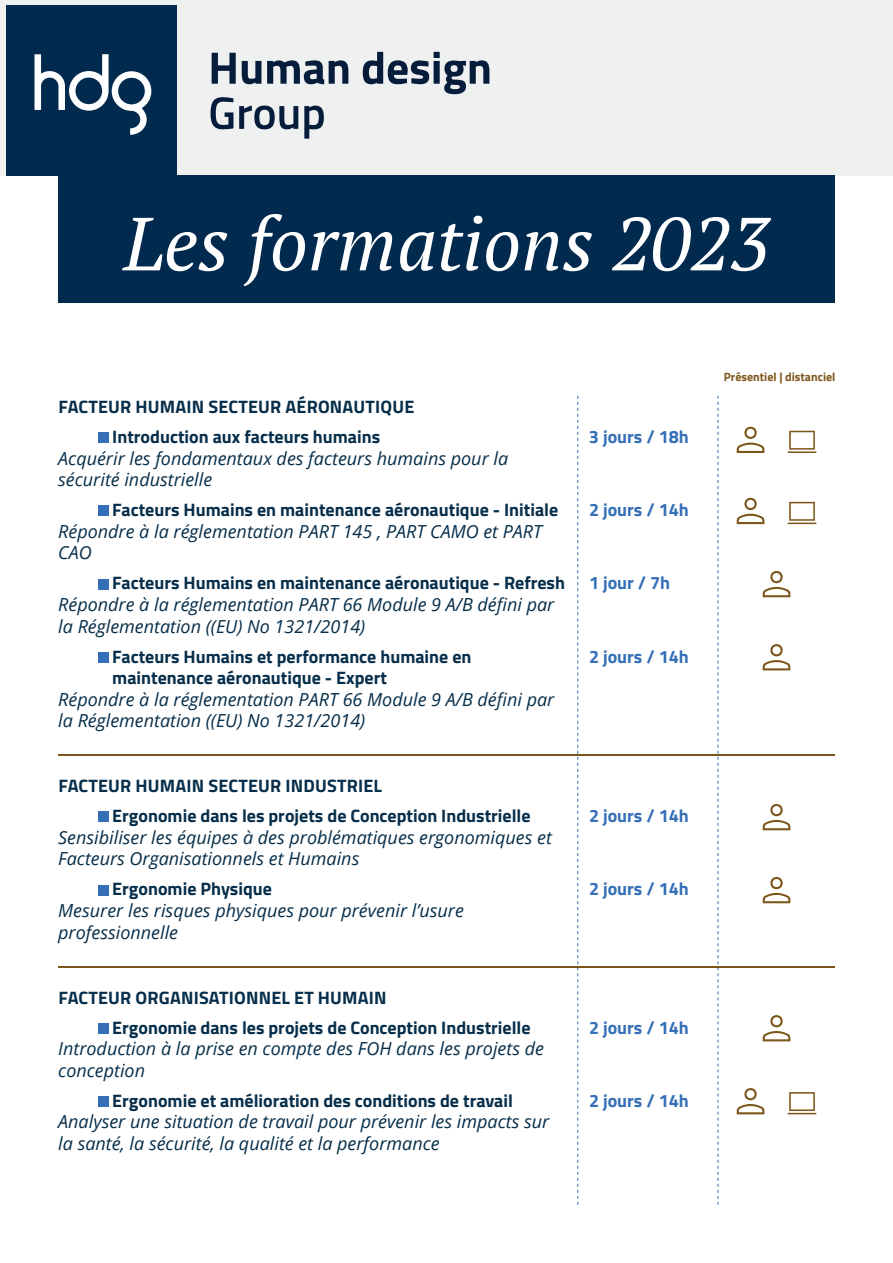
<style>
.page{position:relative;width:893px;height:1263px;background:#fff}
.page>*{position:absolute;margin:0;border:0;box-sizing:border-box;transform-origin:0 0}
.t1{font:italic 75px "PT Serif";color:#fff}
.t2{font:italic 18px/21.6px "Open Sans";color:#072e4a}
.t3{font:700 18px "Titillium";color:#072e4a}
.t4{font:700 18px "Titillium";color:#346fb7}
.t5{font:700 12px "Titillium";color:#7d561b}
</style>
<div class="page">
<div style="left:0;top:0;width:893px;height:175px;background:#eff0f0"></div>
<div style="left:6px;top:5px;width:170px;height:170px;background:#022a4e"></div>
<svg style="left:35px;top:54px;width:116px;height:81px"></svg>
<svg style="left:212px;top:53px;width:24px;height:31px"></svg>
<svg style="left:242px;top:61px;width:19px;height:23px"></svg>
<svg style="left:267px;top:60px;width:81px;height:24px"></svg>
<svg style="left:363px;top:52px;width:126px;height:42px"></svg>
<svg style="left:211px;top:97px;width:22px;height:32px"></svg>
<svg style="left:239px;top:106px;width:59px;height:23px"></svg>
<svg style="left:304px;top:106px;width:20px;height:33px"></svg>
<svg style="left:577px;top:396px;width:1px;height:809px"></svg>
<svg style="left:718px;top:396px;width:1px;height:809px"></svg>
<div style="left:58px;top:175px;width:777px;height:128px;background:#022a4e"></div>
<hr style="left:58px;top:755px;width:777px;height:1px;background:#7c561b">
<hr style="left:58px;top:966px;width:777px;height:2px;background:#7c561b">
<svg style="left:737px;top:427px;width:27px;height:26px"></svg>
<svg style="left:788px;top:431px;width:28px;height:22px"></svg>
<svg style="left:737px;top:498px;width:27px;height:26px"></svg>
<svg style="left:788px;top:502px;width:28px;height:22px"></svg>
<svg style="left:737px;top:1088px;width:27px;height:26px"></svg>
<svg style="left:788px;top:1092px;width:28px;height:22px"></svg>
<svg style="left:763px;top:571px;width:27px;height:26px"></svg>
<svg style="left:763px;top:644px;width:27px;height:26px"></svg>
<svg style="left:763px;top:804px;width:27px;height:26px"></svg>
<svg style="left:763px;top:1015px;width:27px;height:26px"></svg>
<svg style="left:763px;top:877px;width:27px;height:26px"></svg>
<div style="left:98px;top:432px;width:10px;height:11px;background:#346fb7"></div>
<div style="left:98px;top:506px;width:10px;height:10px;background:#346fb7"></div>
<div style="left:98px;top:579px;width:10px;height:10px;background:#346fb7"></div>
<div style="left:98px;top:812px;width:10px;height:10px;background:#346fb7"></div>
<div style="left:98px;top:1023px;width:10px;height:10px;background:#346fb7"></div>
<div style="left:98px;top:652px;width:10px;height:11px;background:#346fb7"></div>
<div style="left:98px;top:885px;width:10px;height:10px;background:#346fb7"></div>
<div style="left:98px;top:1096px;width:10px;height:10px;background:#346fb7"></div>
<p class="t1" style="left:124px;top:196px;width:647px">Les formations 2023</p>
<p class="t3" style="left:58px;top:393px;width:357px">FACTEUR HUMAIN SECTEUR AÉRONAUTIQUE</p>
<p class="t3" style="left:112px;top:423px;width:269px">Introduction aux facteurs humains</p>
<p class="t2" style="left:58px;top:447px;width:451px">Acquérir les fondamentaux des facteurs humains pour la sécurité industrielle</p>
<p class="t3" style="left:112px;top:496px;width:448px">Facteurs Humains en maintenance aéronautique - Initiale</p>
<p class="t2" style="left:58px;top:520px;width:485px">Répondre à la réglementation PART 145 , PART CAMO et PART<br>CAO</p>
<p class="t3" style="left:112px;top:569px;width:454px">Facteurs Humains en maintenance aéronautique - Refresh</p>
<p class="t2" style="left:58px;top:593px;width:498px">Répondre à la réglementation PART 66 Module 9 A/B défini par la Réglementation ((EU) No 1321/2014)</p>
<p class="t3" style="left:112px;top:643px;width:361px">Facteurs Humains et performance humaine en</p>
<p class="t3" style="left:112px;top:664px;width:276px">maintenance aéronautique - Expert</p>
<p class="t2" style="left:58px;top:688px;width:498px">Répondre à la réglementation PART 66 Module 9 A/B défini par la Réglementation ((EU) No 1321/2014)</p>
<p class="t3" style="left:58px;top:772px;width:325px">FACTEUR HUMAIN SECTEUR INDUSTRIEL</p>
<p class="t3" style="left:112px;top:802px;width:420px">Ergonomie dans les projets de Conception Industrielle</p>
<p class="t2" style="left:58px;top:826px;width:495px">Sensibiliser les équipes à des problématiques ergonomiques et<br>Facteurs Organisationnels et Humains</p>
<p class="t3" style="left:112px;top:875px;width:161px">Ergonomie Physique</p>
<p class="t2" style="left:58px;top:899px;width:407px">Mesurer les risques physiques pour prévenir l’usure professionnelle</p>
<p class="t3" style="left:58px;top:983px;width:330px">FACTEUR ORGANISATIONNEL ET HUMAIN</p>
<p class="t3" style="left:112px;top:1013px;width:420px">Ergonomie dans les projets de Conception Industrielle</p>
<p class="t2" style="left:58px;top:1037px;width:487px">Introduction à la prise en compte des FOH dans les projets de conception</p>
<p class="t3" style="left:112px;top:1087px;width:402px">Ergonomie et amélioration des conditions de travail</p>
<p class="t2" style="left:58px;top:1110px;width:492px">Analyser une situation de travail pour prévenir les impacts sur la santé, la sécurité, la qualité et la performance</p>
<p class="t4" style="left:589px;top:423px;width:101px">3 jours / 18h</p>
<p class="t4" style="left:589px;top:496px;width:101px">2 jours / 14h</p>
<p class="t4" style="left:589px;top:569px;width:83px">1 jour / 7h</p>
<p class="t4" style="left:589px;top:642px;width:101px">2 jours / 14h</p>
<p class="t4" style="left:589px;top:802px;width:101px">2 jours / 14h</p>
<p class="t4" style="left:589px;top:875px;width:101px">2 jours / 14h</p>
<p class="t4" style="left:589px;top:1013px;width:101px">2 jours / 14h</p>
<p class="t4" style="left:589px;top:1086px;width:101px">2 jours / 14h</p>
<p class="t5" style="left:724px;top:368px;width:113px">Présentiel | distanciel</p>
</div>
